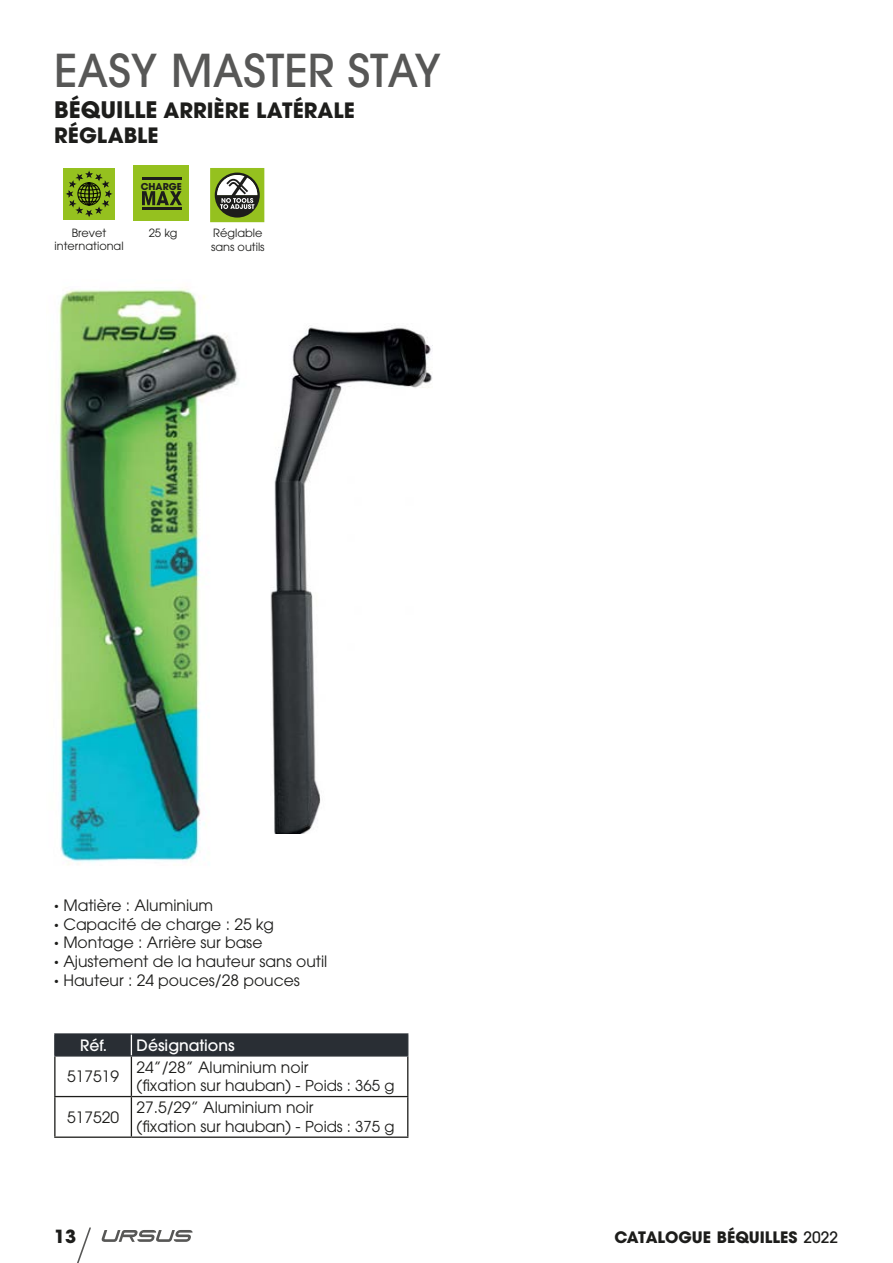
<style>
.page{position:relative;width:893px;height:1263px;background:#fff}
.page>*{position:absolute;margin:0;border:0;box-sizing:border-box;transform-origin:0 0}
.t1{font:500 45px "ITC Avant Garde Pro";color:#575756}
.t2{font:700 21px/25.2px "ITC Avant Garde Pro";color:#1d1d1b}
.t3{font:700 18px "ITC Avant Garde Pro";color:#1d1d1b}
.t4{font:700 15.75px "ITC Avant Garde Pro";color:#1d1d1b}
.t5{font:15.6px/18.8px "ITC Avant Garde Pro";color:#1d1d1b}
.t6{font:500 15.6px "ITC Avant Garde Pro";color:#fff}
.t7{font:11.25px/13.5px "ITC Avant Garde Pro";color:#1d1d1b;text-align:center}
.t8{font:700 9.45px "ITC Avant Garde Pro";color:#1d1d1b}
.s1{font-size:22.65px}
.s2{font-family:"DIN Pro";font-weight:900}
.s3{font-size:15px}
.s4{font-weight:500}
</style>
<div class="page">
<svg style="left:210px;top:168px;width:54px;height:54px"></svg>
<hr style="left:54px;top:1056px;width:2px;height:40px;background:#1d1d1b">
<hr style="left:131px;top:1056px;width:1px;height:40px;background:#1d1d1b">
<hr style="left:407px;top:1056px;width:1px;height:40px;background:#1d1d1b">
<hr style="left:54px;top:1096px;width:77px;height:1px;background:#1d1d1b">
<hr style="left:54px;top:1097px;width:2px;height:39px;background:#1d1d1b">
<hr style="left:131px;top:1096px;width:277px;height:1px;background:#1d1d1b">
<hr style="left:131px;top:1097px;width:1px;height:39px;background:#1d1d1b">
<hr style="left:407px;top:1097px;width:1px;height:39px;background:#1d1d1b">
<hr style="left:54px;top:1136px;width:77px;height:2px;background:#1d1d1b">
<hr style="left:131px;top:1136px;width:277px;height:2px;background:#1d1d1b">
<hr style="left:54px;top:1033px;width:77px;height:2px;background:#292e34">
<hr style="left:54px;top:1035px;width:2px;height:20px;background:#292e34">
<hr style="left:131px;top:1033px;width:277px;height:2px;background:#292e34">
<hr style="left:54px;top:1055px;width:77px;height:1px;background:#292e34">
<div style="left:56px;top:1034px;width:352px;height:22px;background:#292e34"></div>
<img style="left:59px;top:287px;width:180px;height:578px">
<img style="left:270px;top:326px;width:162px;height:507px">
<svg style="left:102px;top:1230px;width:91px;height:12px"></svg>
<svg style="left:77px;top:1227px;width:14px;height:36px"></svg>
<div style="left:63px;top:168px;width:52px;height:52px;background:#95c11f"></div>
<svg style="left:66px;top:170px;width:47px;height:47px"></svg>
<div style="left:134px;top:166px;width:55px;height:55px;background:#95c11f"></div>
<svg style="left:142px;top:191px;width:40px;height:14px"></svg>
<hr style="left:142px;top:208px;width:40px;height:2px;background:#1d1d1b">
<hr style="left:142px;top:177px;width:40px;height:2px;background:#1d1d1b">
<h1 class="t1" style="left:54px;top:42px;width:389px">EASY MASTER STAY</h1>
<h2 class="t2" style="left:54px;top:97px;width:302px"><span class="s1">BÉQUILLE</span> ARRIÈRE LATÉRALE<br>RÉGLABLE</h2>
<p class="t8" style="left:141px;top:180px;width:43px">CHARGE</p>
<p class="t7" style="left:55px;top:226px;width:70px">Brevet international</p>
<p class="t7" style="left:149px;top:226px;width:30px">25 kg</p>
<p class="t7" style="left:211px;top:226px;width:55px;text-align:left">Réglable sans outils</p>
<p class="t5" style="left:54px;top:896px;width:275px"><span class="s2">∙</span> Matière : Aluminium<br><span class="s2">∙</span> Capacité de charge : 25 kg<br><span class="s2">∙</span> Montage : Arrière sur base<br><span class="s2">∙</span> Ajustement de la hauteur sans outil <span class="s2">∙</span> Hauteur : 24 pouces/28 pouces</p>
<p class="t6" style="left:80px;top:1035px;width:29px">Réf.</p>
<p class="t6" style="left:137px;top:1035px;width:100px">Désignations</p>
<p class="t5" style="left:67px;top:1067px;width:53px">517519</p>
<p class="t5" style="left:137px;top:1057px;width:259px">24’’/28’’ Aluminium noir<br>(fixation sur hauban) - <span class="s3">Poids : 365 g</span></p>
<p class="t5" style="left:67px;top:1107px;width:53px">517520</p>
<p class="t5" style="left:137px;top:1098px;width:259px">27.5/29’’ Aluminium noir<br>(fixation sur hauban) - <span class="s3">Poids : 375 g</span></p>
<p class="t3" style="left:54px;top:1224px;width:24px">13</p>
<p class="t4" style="left:614px;top:1226px;width:225px">CATALOGUE BÉQUILLES <span class="s4">2022</span></p>
</div>
